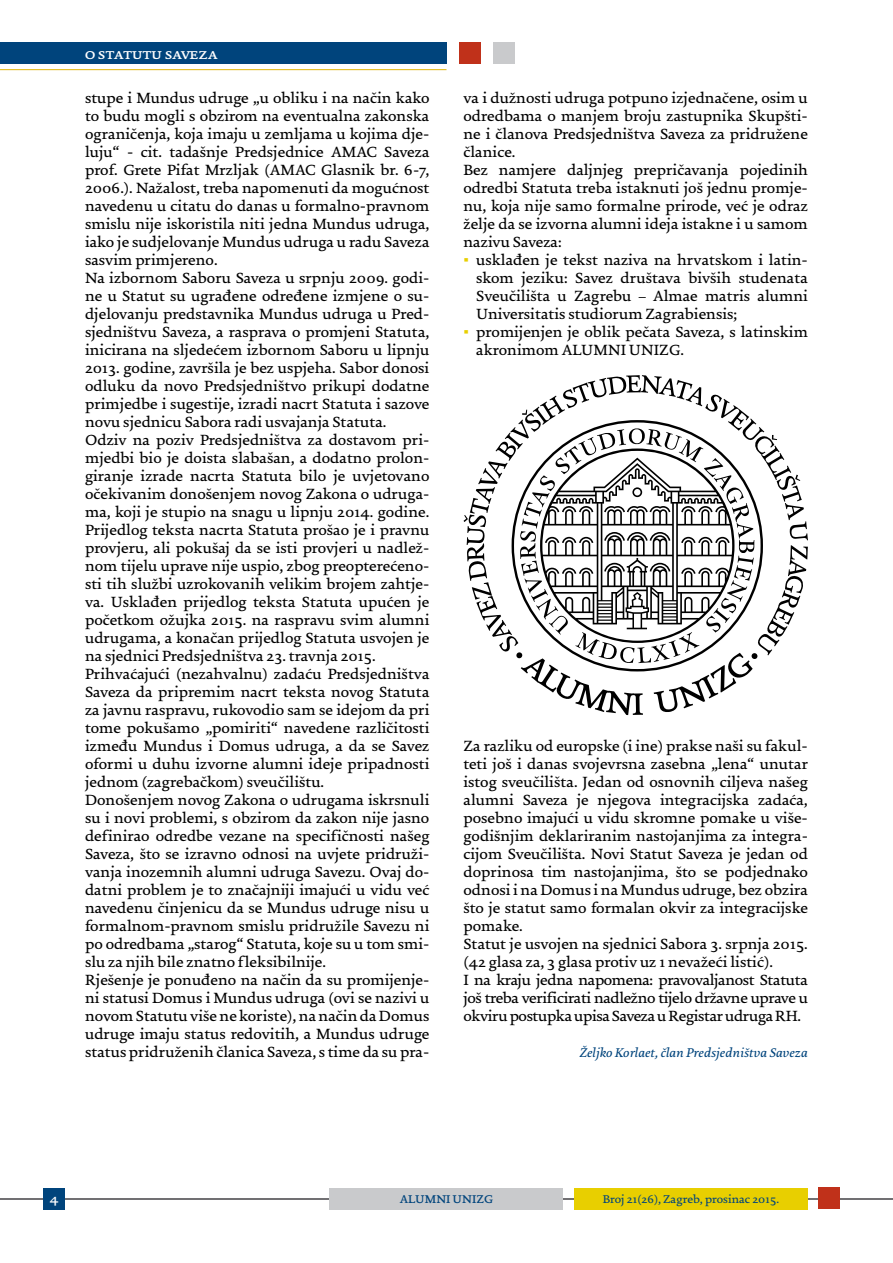
<style>
.page{position:relative;width:893px;height:1263px;background:#fff}
.page>*{position:absolute;margin:0;border:0;box-sizing:border-box;transform-origin:0 0}
.t1{font:500 15.75px/18px "Uni Zg";color:#000}
.t2{font:700 15.75px "Uni Zg";letter-spacing:-.02em;color:#fff}
.t3{font:italic 500 13.5px "Uni Zg";color:#00447c}
.t4{font:700 13.5px "Uni Zg";color:#fff}
.t5{font:500 12px "Uni Zg";color:#00447c}
.t6{font:700 12px "Uni Zg";color:#00447c}
.s1{font-family:"Times New Roman";font-weight:400;color:#e8cf00}
</style>
<div class="page">
<hr style="left:0;top:1198px;width:893px;height:1px;background:#717073">
<div style="left:44px;top:1188px;width:21px;height:21px;background:#00447c"></div>
<div style="left:819px;top:1187px;width:21px;height:22px;background:#c0311a"></div>
<div style="left:330px;top:1188px;width:233px;height:21px;background:#c9cacc"></div>
<div style="left:574px;top:1188px;width:234px;height:21px;background:#e8cf00"></div>
<div style="left:0;top:43px;width:446px;height:21px;background:#00447c"></div>
<div style="left:459px;top:43px;width:21px;height:21px;background:#c0311a"></div>
<div style="left:493px;top:43px;width:21px;height:21px;background:#c9cacc"></div>
<hr style="left:0;top:69px;width:446px;height:1px;background:#deb408">
<svg style="left:463px;top:375px;width:345px;height:340px"></svg>
<p class="t2" style="left:85px;top:46px;width:134px">o statutu saveza</p>
<p class="t1" style="left:85px;top:90px;width:346px">stupe i Mundus udruge „u obliku i na način kako to budu mogli s obzirom na eventualna zakonska ograničenja, koja imaju u zemljama u kojima dje&shy;luju“ - cit. tadašnje Predsjednice AMAC Saveza prof. Grete Pifat Mrzljak (AMAC Glasnik br. 6-7, 2006.). Nažalost, treba napomenuti da mogućnost navedenu u citatu do danas u formalno-pravnom smislu nije iskoristila niti jedna Mundus udruga, iako je sudjelovanje Mundus udruga u radu Saveza sasvim primjereno.<br>Na izbornom Saboru Saveza u srpnju 2009. godi&shy;ne u Statut su ugrađene određene izmjene o su&shy;djelovanju predstavnika Mundus udruga u Pred&shy;sjedništvu Saveza, a rasprava o promjeni Statuta, inicirana na sljedećem izbornom Saboru u lipnju 2013. godine, završila je bez uspjeha. Sabor donosi odluku da novo Predsjedništvo prikupi dodatne primjedbe i sugestije, izradi nacrt Statuta i sazove novu sjednicu Sabora radi usvajanja Statuta.<br>Odziv na poziv Predsjedništva za dostavom pri&shy;mjedbi bio je doista slabašan, a dodatno prolon&shy;giranje izrade nacrta Statuta bilo je uvjetovano očekivanim donošenjem novog Zakona o udruga&shy;ma, koji je stupio na snagu u lipnju 2014. godine.<br>Prijedlog teksta nacrta Statuta prošao je i pravnu provjeru, ali pokušaj da se isti provjeri u nadlež&shy;nom tijelu uprave nije uspio, zbog preopterećeno&shy;sti tih službi uzrokovanih velikim brojem zahtje&shy;va. Usklađen prijedlog teksta Statuta upućen je početkom ožujka 2015. na raspravu svim alumni udrugama, a konačan prijedlog Statuta usvojen je na sjednici Predsjedništva 23. travnja 2015.<br>Prihvaćajući (nezahvalnu) zadaću Predsjedništva Saveza da pripremim nacrt teksta novog Statuta za javnu raspravu, rukovodio sam se idejom da pri tome pokušamo „pomiriti“ navedene različitosti između Mundus i Domus udruga, a da se Savez oformi u duhu izvorne alumni ideje pripadnosti jednom (zagrebačkom) sveučilištu.<br>Donošenjem novog Zakona o udrugama iskrsnuli su i novi problemi, s obzirom da zakon nije jasno definirao odredbe vezane na specifičnosti našeg Saveza, što se izravno odnosi na uvjete pridruži&shy;vanja inozemnih alumni udruga Savezu. Ovaj do&shy;datni problem je to značajniji imajući u vidu već navedenu činjenicu da se Mundus udruge nisu u formalnom-pravnom smislu pridružile Savezu ni po odredbama „starog“ Statuta, koje su u tom smi&shy;slu za njih bile znatno fleksibilnije.<br>Rješenje je ponuđeno na način da su promijenje&shy;ni statusi Domus i Mundus udruga (ovi se nazivi u novom Statutu više ne koriste), na način da Domus udruge imaju status redovitih, a Mundus udruge status pridruženih članica Saveza, s time da su pra-</p>
<p class="t1" style="left:463px;top:90px;width:346px">va i dužnosti udruga potpuno izjednačene, osim u odredbama o manjem broju zastupnika Skupšti&shy;ne i članova Predsjedništva Saveza za pridružene članice.<br>Bez namjere daljnjeg prepričavanja pojedinih odredbi Statuta treba istaknuti još jednu promje&shy;nu, koja nije samo formalne prirode, već je odraz želje da se izvorna alumni ideja istakne i u samom nazivu Saveza:</p>
<p class="t1" style="left:476px;top:252px;width:333px;text-align:justify;text-indent:-13px"><span class="s1">▪</span> usklađen je tekst naziva na hrvatskom i latin&shy;skom jeziku: Savez društava bivših studenata Sveučilišta u Zagrebu – Almae matris alumni Universitatis studiorum Zagrabiensis;</p>
<p class="t1" style="left:476px;top:324px;width:333px;text-indent:-13px"><span class="s1">▪</span> promijenjen je oblik pečata Saveza, s latinskim akronimom ALUMNI UNIZG.</p>
<p class="t1" style="left:463px;top:738px;width:346px">Za razliku od europske (i ine) prakse naši su fakul&shy;teti još i danas svojevrsna zasebna „lena“ unutar istog sveučilišta. Jedan od osnovnih ciljeva našeg alumni Saveza je njegova integracijska zadaća, posebno imajući u vidu skromne pomake u više&shy;godišnjim deklariranim nastojanjima za integra&shy;cijom Sveučilišta. Novi Statut Saveza je jedan od doprinosa tim nastojanjima, što se podjednako odnosi i na Domus i na Mundus udruge, bez obzira što je statut samo formalan okvir za integracijske pomake.<br>Statut je usvojen na sjednici Sabora 3. srpnja 2015. (42 glasa za, 3 glasa protiv uz 1 nevažeći listić).<br>I na kraju jedna napomena: pravovaljanost Statuta još treba verificirati nadležno tijelo državne uprave u okviru postupka upisa Saveza u Registar udruga RH.</p>
<p class="t3" style="left:579px;top:1045px;width:230px">Željko Korlaet, član Predsjedništva Saveza</p>
<p class="t4" style="left:50px;top:1191px;width:10px">4</p>
<p class="t6" style="left:400px;top:1193px;width:95px">ALUMNI UNIZG</p>
<p class="t5" style="left:603px;top:1193px;width:178px">Broj 21(26), Zagreb, prosinac 2015.</p>
</div>
